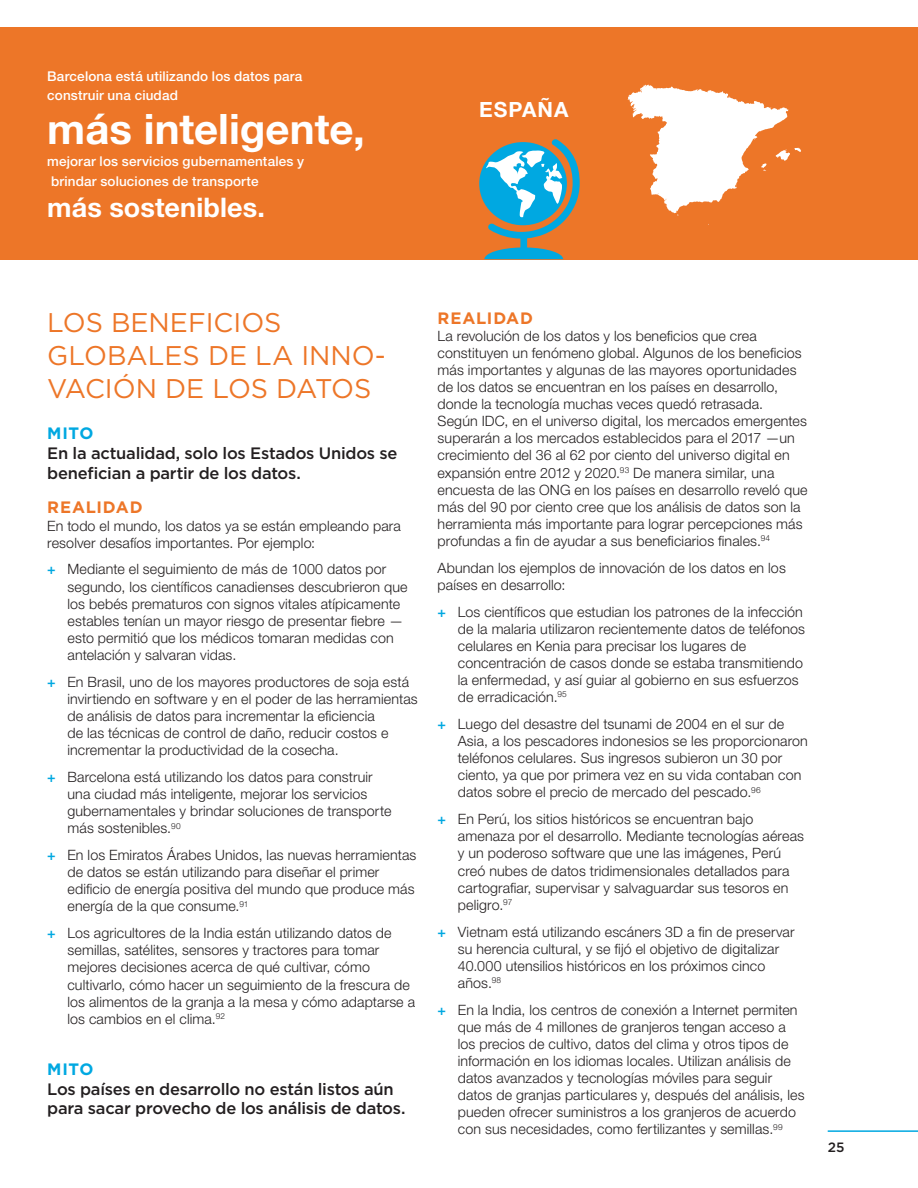
<style>
.page{position:relative;width:918px;height:1188px;background:#fff}
.page>*{position:absolute;margin:0;border:0;box-sizing:border-box;transform-origin:0 0}
.t1{font:700 42px "Helvetica Neue LT Std";color:#fff}
.t2{font:27px/33px "Gotham";color:#ed7628}
.t3{font:700 27px "Helvetica Neue LT Std";letter-spacing:.005em;color:#fff}
.t4{font:700 21px "Helvetica Neue LT Std";letter-spacing:.045em;color:#fff}
.t5{font:500 16.5px/19.8px "Gotham";letter-spacing:-.015em;color:#231f20}
.t6{font:700 16.5px "Gotham";letter-spacing:.045em;color:#ed7628}
.t7{font:700 16.5px "Gotham";letter-spacing:.035em;color:#00a8e1}
.t8{font:300 14.25px/17.1px "Helvetica Neue LT Std";letter-spacing:.01em;color:#231f20}
.t9{font:500 13.5px/19.5px "Helvetica Neue LT Std";letter-spacing:.01em;color:#fff}
.t10{font:500 13.5px "Gotham";color:#231f20}
.s1{font-weight:500;color:#00a8e1}
</style>
<div class="page">
<hr style="left:828px;top:1130px;width:90px;height:2px;background:#00a8e1">
<div style="left:0;top:27px;width:918px;height:232px;background:#ed7628"></div>
<svg style="left:484px;top:139px;width:96px;height:120px"></svg>
<svg style="left:628px;top:84px;width:173px;height:141px"></svg>
<p class="t9" style="left:47px;top:66px;width:257px">Barcelona está utilizando los datos para construir una ciudad</p>
<h1 class="t1" style="left:47px;top:103px;width:319px">más inteligente,</h1>
<p class="t9" style="left:47px;top:152px;width:259px">mejorar los servicios gubernamentales y brindar soluciones de transporte</p>
<h2 class="t3" style="left:47px;top:191px;width:219px">más sostenibles.</h2>
<h3 class="t4" style="left:479px;top:96px;width:91px">ESPAÑA</h3>
<h2 class="t2" style="left:47px;top:305px;width:340px">LOS BENEFICIOS<br>GLOBALES DE LA INNO-<br>VACIÓN DE LOS DATOS</h2>
<p class="t7" style="left:47px;top:423px;width:48px">MITO</p>
<p class="t5" style="left:47px;top:443px;width:352px">En la actualidad, solo los Estados Unidos se benefician a partir de los datos.</p>
<p class="t6" style="left:47px;top:497px;width:97px">REALIDAD</p>
<p class="t8" style="left:47px;top:517px;width:355px">En todo el mundo, los datos ya se están empleando para resolver desafíos importantes. Por ejemplo:</p>
<p class="t8" style="left:68px;top:561px;width:342px;text-indent:-20px"><span class="s1">+</span> Mediante el seguimiento de más de 1000 datos por segundo, los científicos canadienses descubrieron que los bebés prematuros con signos vitales atípicamente estables tenían un mayor riesgo de presentar fiebre — esto permitió que los médicos tomaran medidas con antelación y salvaran vidas.</p>
<p class="t8" style="left:67px;top:673px;width:352px;text-indent:-20px"><span class="s1">+</span> En Brasil, uno de los mayores productores de soja está invirtiendo en software y en el poder de las herramientas de análisis de datos para incrementar la eficiencia<br>de las técnicas de control de daño, reducir costos e incrementar la productividad de la cosecha.</p>
<p class="t8" style="left:67px;top:768px;width:325px;text-indent:-20px"><span class="s1">+</span> Barcelona está utilizando los datos para construir una ciudad más inteligente, mejorar los servicios gubernamentales y brindar soluciones de transporte más sostenibles.<sup>90</sup></p>
<p class="t8" style="left:67px;top:846px;width:350px;text-indent:-20px"><span class="s1">+</span> En los Emiratos Árabes Unidos, las nuevas herramientas de datos se están utilizando para diseñar el primer edificio de energía positiva del mundo que produce más energía de la que consume.<sup>91</sup></p>
<p class="t8" style="left:67px;top:924px;width:349px;text-indent:-20px"><span class="s1">+</span> Los agricultores de la India están utilizando datos de semillas, satélites, sensores y tractores para tomar mejores decisiones acerca de qué cultivar, cómo cultivarlo, cómo hacer un seguimiento de la frescura de los alimentos de la granja a la mesa y cómo adaptarse a los cambios en el clima.<sup>92</sup></p>
<p class="t7" style="left:47px;top:1058px;width:48px">MITO</p>
<p class="t5" style="left:47px;top:1079px;width:360px">Los países en desarrollo no están listos aún para sacar provecho de los análisis de datos.</p>
<p class="t6" style="left:438px;top:307px;width:97px">REALIDAD</p>
<p class="t8" style="left:438px;top:327px;width:371px">La revolución de los datos y los beneficios que crea constituyen un fenómeno global. Algunos de los beneficios más importantes y algunas de las mayores oportunidades de los datos se encuentran en los países en desarrollo, donde la tecnología muchas veces quedó retrasada.<br>Según IDC, en el universo digital, los mercados emergentes superarán a los mercados establecidos para el 2017 —un crecimiento del 36 al 62 por ciento del universo digital en expansión entre 2012 y 2020.<sup>93</sup> De manera similar, una encuesta de las ONG en los países en desarrollo reveló que más del 90 por ciento cree que los análisis de datos son la herramienta más importante para lograr percepciones más profundas a fin de ayudar a sus beneficiarios finales.<sup>94</sup></p>
<p class="t8" style="left:438px;top:559px;width:350px">Abundan los ejemplos de innovación de los datos en los países en desarrollo:</p>
<p class="t8" style="left:458px;top:603px;width:349px;text-indent:-20px"><span class="s1">+</span> Los científicos que estudian los patrones de la infección de la malaria utilizaron recientemente datos de teléfonos celulares en Kenia para precisar los lugares de concentración de casos donde se estaba transmitiendo la enfermedad, y así guiar al gobierno en sus esfuerzos de erradicación.<sup>95</sup></p>
<p class="t8" style="left:458px;top:715px;width:351px;text-indent:-20px"><span class="s1">+</span> Luego del desastre del tsunami de 2004 en el sur de Asia, a los pescadores indonesios se les proporcionaron teléfonos celulares. Sus ingresos subieron un 30 por ciento, ya que por primera vez en su vida contaban con datos sobre el precio de mercado del pescado.<sup>96</sup></p>
<p class="t8" style="left:458px;top:810px;width:348px;text-indent:-20px"><span class="s1">+</span> En Perú, los sitios históricos se encuentran bajo amenaza por el desarrollo. Mediante tecnologías aéreas y un poderoso software que une las imágenes, Perú creó nubes de datos tridimensionales detallados para cartografiar, supervisar y salvaguardar sus tesoros en peligro.<sup>97</sup></p>
<p class="t8" style="left:458px;top:923px;width:338px;text-indent:-20px"><span class="s1">+</span> Vietnam está utilizando escáners 3D a fin de preservar su herencia cultural, y se fijó el objetivo de digitalizar 40.000 utensilios históricos en los próximos cinco años.<sup>98</sup></p>
<p class="t8" style="left:458px;top:1001px;width:348px;text-indent:-20px"><span class="s1">+</span> En la India, los centros de conexión a Internet permiten que más de 4 millones de granjeros tengan acceso a los precios de cultivo, datos del clima y otros tipos de información en los idiomas locales. Utilizan análisis de datos avanzados y tecnologías móviles para seguir datos de granjas particulares y, después del análisis, les pueden ofrecer suministros a los granjeros de acuerdo con sus necesidades, como fertilizantes y semillas.<sup>99</sup></p>
<p class="t10" style="left:828px;top:1138px;width:18px">25</p>
</div>
